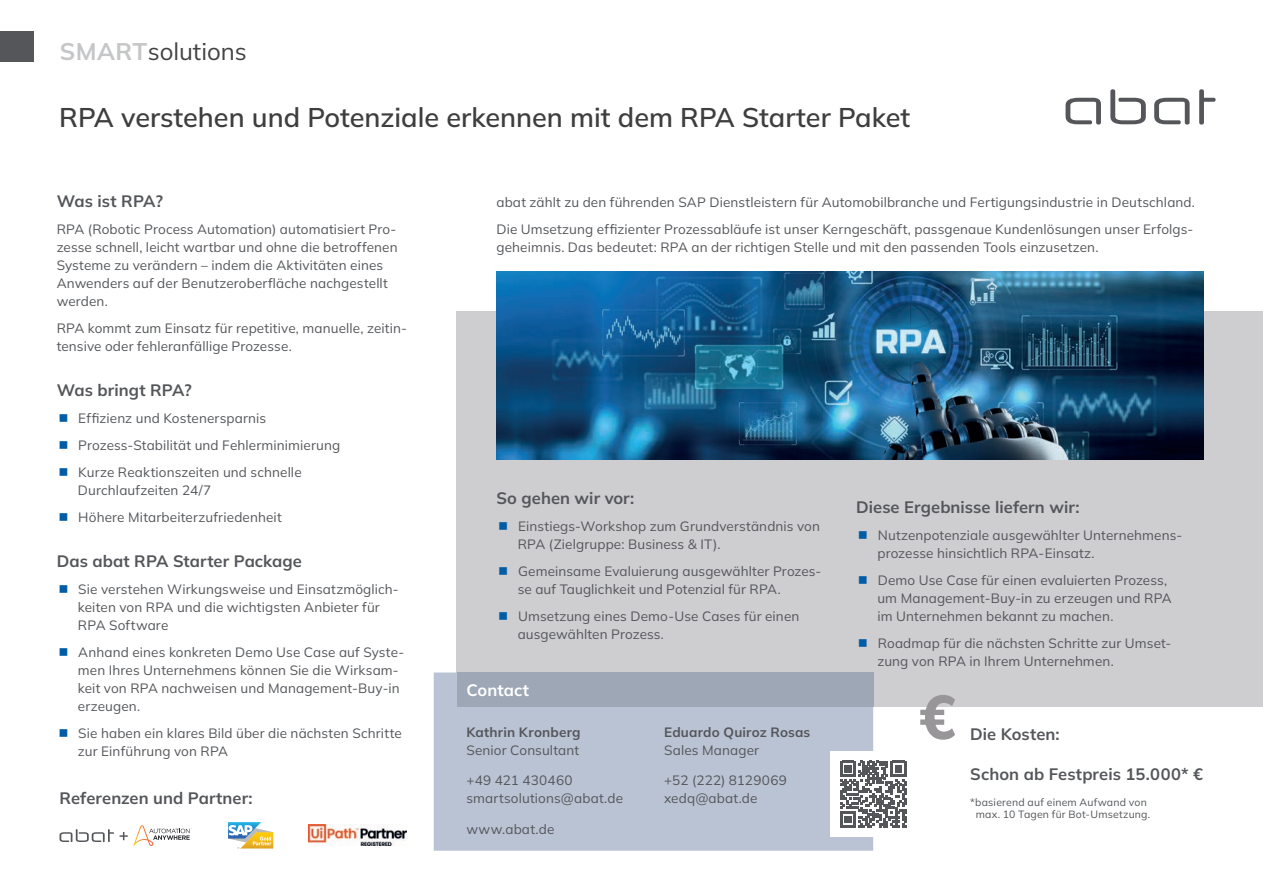
<style>
.page{position:relative;width:1263px;height:893px;background:#fff}
.page>*{position:absolute;margin:0;border:0;box-sizing:border-box;transform-origin:0 0}
.t1{font:600 27px "Mulish";color:#3e3e3f}
.t2{font:24px "Mulish";color:#414243}
.t3{font:700 16.5px "Mulish";letter-spacing:.005em;color:#54565a}
.t4{font:700 16.5px "Mulish";letter-spacing:.005em;color:#fff}
.t5{font:13.5px/18px "Mulish";letter-spacing:.01em;color:#54565a}
.t6{font:700 13.5px "Mulish";letter-spacing:.015em;color:#54565a}
.t7{font:10.5px/11.6px "Mulish";letter-spacing:.02em;color:#54565a;text-align:center}
.s1{font-weight:700;color:#c5c6c8}
</style>
<div class="page">
<div style="left:457px;top:311px;width:806px;height:396px;background:#cecdcf"></div>
<div style="left:434px;top:672px;width:439px;height:179px;background:#bac3d3"></div>
<div style="left:457px;top:672px;width:416px;height:35px;background:#9ea7b6"></div>
<div style="left:0;top:31px;width:33px;height:31px;background:#54565a"></div>
<img style="left:496px;top:272px;width:707px;height:188px">
<svg style="left:920px;top:695px;width:35px;height:45px"></svg>
<div style="left:831px;top:752px;width:85px;height:85px;background:#fff"></div>
<svg style="left:840px;top:761px;width:66px;height:66px"></svg>
<svg style="left:1065px;top:89px;width:150px;height:36px"></svg>
<svg style="left:228px;top:822px;width:45px;height:26px"></svg>
<img style="left:309px;top:824px;width:98px;height:22px">
<svg style="left:60px;top:829px;width:54px;height:13px"></svg>
<svg style="left:120px;top:825px;width:72px;height:21px"></svg>
<h2 class="t2" style="left:60px;top:35px;width:188px"><span class="s1">SMART</span>solutions</h2>
<h1 class="t1" style="left:59px;top:99px;width:852px">RPA verstehen und Potenziale erkennen mit dem RPA Starter Paket</h1>
<p class="t3" style="left:57px;top:190px;width:108px">Was ist RPA?</p>
<p class="t5" style="left:57px;top:220px;width:342px">RPA (Robotic Process Automation) automatisiert Pro&shy;zesse schnell, leicht wartbar und ohne die betroffenen Systeme zu verändern – indem die Aktivitäten eines Anwenders auf der Benutzeroberfläche nachgestellt werden.</p>
<p class="t5" style="left:57px;top:319px;width:352px">RPA kommt zum Einsatz für repetitive, manuelle, zeitin&shy;tensive oder fehleranfällige Prozesse.</p>
<p class="t3" style="left:57px;top:379px;width:137px">Was bringt RPA?</p>
<p class="t5" style="left:78px;top:404px;width:263px;line-height:27px">Effizienz und Kostenersparnis<br>Prozess-Stabilität und Fehlerminimierung<br>Kurze Reaktionszeiten und schnelle</p>
<p class="t5" style="left:78px;top:476px;width:205px;line-height:27px">Durchlaufzeiten 24/7<br>Höhere Mitarbeiterzufriedenheit</p>
<p class="t3" style="left:57px;top:550px;width:247px">Das abat RPA Starter Package</p>
<p class="t5" style="left:78px;top:580px;width:322px">Sie verstehen Wirkungsweise und Einsatzmöglich&shy;keiten von RPA und die wichtigsten Anbieter für<br>RPA Software</p>
<p class="t5" style="left:78px;top:643px;width:328px">Anhand eines konkreten Demo Use Case auf Syste&shy;men Ihres Unternehmens können Sie die Wirksam&shy;keit von RPA nachweisen und Management-Buy-in erzeugen.</p>
<p class="t5" style="left:78px;top:724px;width:325px">Sie haben ein klares Bild über die nächsten Schritte zur Einführung von RPA</p>
<p class="t3" style="left:60px;top:787px;width:195px">Referenzen und Partner:</p>
<p class="t5" style="left:496px;top:188px;width:700px;line-height:27px">abat zählt zu den führenden SAP Dienstleistern für Automobilbranche und Fertigungsindustrie in Deutschland.<br>Die Umsetzung effizienter Prozessabläufe ist unser Kerngeschäft, passgenaue Kundenlösungen unser Erfolgs-</p>
<p class="t5" style="left:496px;top:238px;width:603px">geheimnis. Das bedeutet: RPA an der richtigen Stelle und mit den passenden Tools einzusetzen.</p>
<p class="t3" style="left:496px;top:487px;width:139px">So gehen wir vor:</p>
<p class="t5" style="left:518px;top:517px;width:304px">Einstiegs-Workshop zum Grundverständnis von<br>RPA (Zielgruppe: Business &amp; IT).</p>
<p class="t5" style="left:518px;top:562px;width:305px">Gemeinsame Evaluierung ausgewählter Prozes&shy;se auf Tauglichkeit und Potenzial für RPA.</p>
<p class="t5" style="left:518px;top:607px;width:283px">Umsetzung eines Demo-Use Cases für einen ausgewählten Prozess.</p>
<p class="t4" style="left:466px;top:679px;width:64px">Contact</p>
<p class="t6" style="left:466px;top:723px;width:116px">Kathrin Kronberg</p>
<p class="t5" style="left:466px;top:741px;width:114px">Senior Consultant</p>
<p class="t5" style="left:466px;top:771px;width:158px">+49 421 430460 smartsolutions@abat.de</p>
<p class="t5" style="left:466px;top:820px;width:89px">www.abat.de</p>
<p class="t6" style="left:664px;top:723px;width:148px">Eduardo Quiroz Rosas</p>
<p class="t5" style="left:664px;top:741px;width:96px">Sales Manager</p>
<p class="t5" style="left:664px;top:771px;width:124px">+52 (222) 8129069 xedq@abat.de</p>
<p class="t3" style="left:856px;top:496px;width:225px">Diese Ergebnisse liefern wir:</p>
<p class="t5" style="left:877px;top:526px;width:306px">Nutzenpotenziale ausgewählter Unternehmens&shy;prozesse hinsichtlich RPA-Einsatz.</p>
<p class="t5" style="left:877px;top:571px;width:296px">Demo Use Case für einen evaluierten Prozess, um Management-Buy-in zu erzeugen und RPA im Unternehmen bekannt zu machen.</p>
<p class="t5" style="left:877px;top:634px;width:295px">Roadmap für die nächsten Schritte zur Umset&shy;zung von RPA in Ihrem Unternehmen.</p>
<p class="t3" style="left:970px;top:723px;width:91px">Die Kosten:</p>
<p class="t3" style="left:970px;top:763px;width:234px">Schon ab Festpreis 15.000* €</p>
<p class="t7" style="left:970px;top:796px;width:182px">*basierend auf einem Aufwand von max. 10 Tagen für Bot-Umsetzung.</p>
</div>
